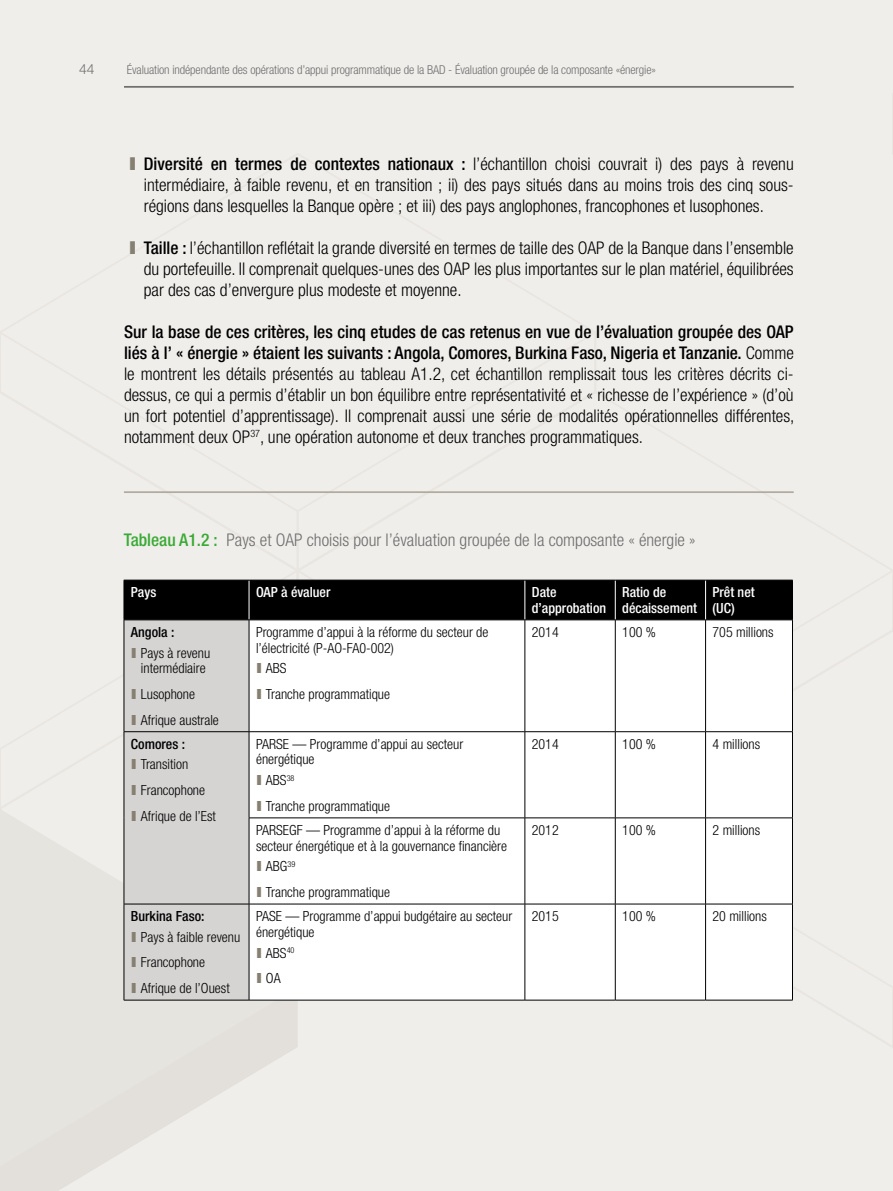
<style>
.page{position:relative;width:893px;height:1191px;background:#f0eeeb}
.page>*{position:absolute;margin:0;border:0;box-sizing:border-box;transform-origin:0 0}
.t1{font:300 condensed 17.5px/21px "Helvetica Neue LT Std";color:#000;text-align:justify}
.t2{font:300 condensed 17.5px "Helvetica Neue LT Std";color:#706f6f}
.t3{font:300 condensed 14px/25.7px "Helvetica Neue LT Std";color:#000}
.t4{font:500 condensed 14px/15.8px "Helvetica Neue LT Std";color:#fff}
.t5{font:300 14px "Helvetica Neue LT Std";color:#706f6f}
.t6{font:300 condensed 12.25px "Helvetica Neue LT Std";letter-spacing:-.01em;color:#706f6f}
.s1{font-weight:900;font-stretch:normal;font-size:24.5px;color:#868072}
.s2{font-weight:500}
.s3{font-weight:500;color:#3aaa35}
.s4{font-weight:900;font-stretch:normal;font-size:19.25px;color:#868072}
</style>
<div class="page">
<svg style="left:300px;top:579px;width:297px;height:1px"></svg>
<hr style="left:124px;top:86px;width:670px;height:2px;background:#706f6f">
<svg style="left:0;top:809px;width:124px;height:178px;fill:#e6e4df"></svg>
<svg style="left:1px;top:987px;width:297px;height:204px;fill:#e6e4df"></svg>
<svg style="left:0;top:987px;width:1px;height:204px"></svg>
<hr style="left:124px;top:491px;width:670px;height:2px;background:#b1ab9e">
<div style="left:125px;top:581px;width:667px;height:38px;background:#000"></div>
<div style="left:125px;top:620px;width:124px;height:379px;background:#d6d4d3"></div>
<div style="left:250px;top:620px;width:542px;height:379px;background:#fff"></div>
<hr style="left:249px;top:580px;width:1px;height:39px;background:#fff">
<hr style="left:525px;top:580px;width:1px;height:39px;background:#fff">
<hr style="left:615px;top:580px;width:1px;height:39px;background:#fff">
<hr style="left:705px;top:580px;width:1px;height:39px;background:#fff">
<hr style="left:525px;top:620px;width:1px;height:111px;background:#000">
<hr style="left:615px;top:620px;width:1px;height:111px;background:#000">
<hr style="left:705px;top:620px;width:1px;height:111px;background:#000">
<hr style="left:792px;top:620px;width:1px;height:111px;background:#000">
<hr style="left:249px;top:731px;width:276px;height:1px;background:#000">
<hr style="left:525px;top:731px;width:90px;height:1px;background:#000">
<hr style="left:525px;top:732px;width:1px;height:85px;background:#000">
<hr style="left:615px;top:731px;width:91px;height:1px;background:#000">
<hr style="left:615px;top:732px;width:1px;height:85px;background:#000">
<hr style="left:706px;top:731px;width:87px;height:1px;background:#000">
<hr style="left:705px;top:732px;width:1px;height:85px;background:#000">
<hr style="left:792px;top:732px;width:1px;height:85px;background:#000">
<hr style="left:249px;top:817px;width:276px;height:1px;background:#000">
<hr style="left:525px;top:817px;width:90px;height:1px;background:#000">
<hr style="left:525px;top:818px;width:1px;height:85px;background:#000">
<hr style="left:615px;top:817px;width:91px;height:1px;background:#000">
<hr style="left:615px;top:818px;width:1px;height:85px;background:#000">
<hr style="left:706px;top:817px;width:87px;height:1px;background:#000">
<hr style="left:705px;top:818px;width:1px;height:85px;background:#000">
<hr style="left:792px;top:818px;width:1px;height:85px;background:#000">
<hr style="left:249px;top:903px;width:276px;height:1px;background:#000">
<hr style="left:525px;top:903px;width:90px;height:1px;background:#000">
<hr style="left:525px;top:904px;width:1px;height:96px;background:#000">
<hr style="left:615px;top:903px;width:91px;height:1px;background:#000">
<hr style="left:615px;top:904px;width:1px;height:96px;background:#000">
<hr style="left:706px;top:903px;width:87px;height:1px;background:#000">
<hr style="left:705px;top:904px;width:1px;height:96px;background:#000">
<hr style="left:792px;top:904px;width:1px;height:96px;background:#000">
<hr style="left:124px;top:999px;width:125px;height:1px;background:#000">
<hr style="left:249px;top:999px;width:276px;height:1px;background:#000">
<hr style="left:525px;top:999px;width:90px;height:1px;background:#000">
<hr style="left:615px;top:999px;width:91px;height:1px;background:#000">
<hr style="left:706px;top:999px;width:87px;height:1px;background:#000">
<hr style="left:124px;top:731px;width:125px;height:1px;background:#000">
<hr style="left:124px;top:903px;width:125px;height:1px;background:#000">
<hr style="left:124px;top:620px;width:1px;height:111px;background:#000">
<hr style="left:249px;top:620px;width:1px;height:111px;background:#000">
<hr style="left:124px;top:732px;width:1px;height:86px;background:#000">
<hr style="left:249px;top:732px;width:1px;height:85px;background:#000">
<hr style="left:124px;top:818px;width:1px;height:85px;background:#000">
<hr style="left:249px;top:818px;width:1px;height:85px;background:#000">
<hr style="left:124px;top:904px;width:1px;height:96px;background:#000">
<hr style="left:249px;top:904px;width:1px;height:96px;background:#000">
<hr style="left:124px;top:580px;width:125px;height:1px;background:#000">
<hr style="left:124px;top:580px;width:1px;height:39px;background:#000">
<hr style="left:249px;top:580px;width:276px;height:1px;background:#000">
<hr style="left:525px;top:580px;width:90px;height:1px;background:#000">
<hr style="left:615px;top:580px;width:91px;height:1px;background:#000">
<hr style="left:706px;top:580px;width:87px;height:1px;background:#000">
<hr style="left:792px;top:580px;width:1px;height:39px;background:#000">
<hr style="left:124px;top:619px;width:125px;height:1px;background:#000">
<hr style="left:249px;top:619px;width:276px;height:1px;background:#000">
<hr style="left:525px;top:619px;width:90px;height:1px;background:#000">
<hr style="left:615px;top:619px;width:91px;height:1px;background:#000">
<hr style="left:706px;top:619px;width:87px;height:1px;background:#000">
<p class="t5" style="left:79px;top:61px;width:17px">44</p>
<p class="t6" style="left:127px;top:63px;width:531px">Évaluation indépendante des opérations d’appui programmatique de la BAD - Évaluation groupée de la composante «énergie»</p>
<p class="t1" style="left:144px;top:153px;width:651px;text-indent:-15px"><span class="s1">ı</span> <span class="s2">Diversité en termes de contextes nationaux :</span> l’échantillon choisi couvrait i) des pays à revenu intermédiaire, à faible revenu, et en transition ; ii) des pays situés dans au moins trois des cinq sous&shy;régions dans lesquelles la Banque opère ; et iii) des pays anglophones, francophones et lusophones.</p>
<p class="t1" style="left:144px;top:237px;width:651px;text-indent:-15px"><span class="s1">ı</span> <span class="s2">Taille :</span> l’échantillon reflétait la grande diversité en termes de taille des OAP de la Banque dans l’ensemble du portefeuille. Il comprenait quelques-unes des OAP les plus importantes sur le plan matériel, équilibrées par des cas d’envergure plus modeste et moyenne.</p>
<p class="t1" style="left:124px;top:321px;width:672px"><span class="s2">Sur la base de ces critères, les cinq etudes de cas retenus en vue de l’évaluation groupée des OAP liés à l’ « énergie » étaient les suivants : Angola, Comores, Burkina Faso, Nigeria et Tanzanie.</span> Comme le montrent les détails présentés au tableau A1.2, cet échantillon remplissait tous les critères décrits ci&shy;dessus, ce qui a permis d’établir un bon équilibre entre représentativité et « richesse de l’expérience » (d’où un fort potentiel d’apprentissage). Il comprenait aussi une série de modalités opérationnelles différentes, notamment deux OP<sup>37</sup>, une opération autonome et deux tranches programmatiques.</p>
<p class="t2" style="left:124px;top:530px;width:573px"><span class="s3">Tableau A1.2 :</span> Pays et OAP choisis pour l’évaluation groupée de la composante « énergie »</p>
<p class="t4" style="left:131px;top:584px;width:27px">Pays</p>
<p class="t4" style="left:256px;top:584px;width:76px">OAP à évaluer</p>
<p class="t4" style="left:532px;top:584px;width:76px">Date d’approbation</p>
<p class="t4" style="left:622px;top:584px;width:76px">Ratio de décaissement</p>
<p class="t4" style="left:713px;top:584px;width:44px">Prêt net (UC)</p>
<p class="t3" style="left:131px;top:621px;width:81px;line-height:20.7px"><span class="s2">Angola :<br></span><span class="s4">ı</span> Pays à revenu</p>
<p class="t3" style="left:131px;top:655px;width:89px;text-indent:10px">intermédiaire<br><span class="s4">ı</span> Lusophone<br><span class="s4">ı</span> Afrique australe</p>
<p class="t3" style="left:256px;top:624px;width:234px;line-height:15.8px">Programme d’appui à la réforme du secteur de l’électricité (P-AO-FA0-002)</p>
<p class="t3" style="left:256px;top:655px;width:136px"><span class="s4">ı</span> ABS<br><span class="s4">ı</span> Tranche programmatique</p>
<p class="t3" style="left:532px;top:619px;width:28px">2014</p>
<p class="t3" style="left:622px;top:619px;width:35px">100 %</p>
<p class="t3" style="left:713px;top:619px;width:63px">705 millions</p>
<p class="t3" style="left:131px;top:733px;width:59px;line-height:20.7px"><span class="s2">Comores : </span><span class="s4">ı</span> Transition</p>
<p class="t3" style="left:131px;top:777px;width:87px"><span class="s4">ı</span> Francophone<br><span class="s4">ı</span> Afrique de l’Est</p>
<p class="t3" style="left:131px;top:905px;width:111px;line-height:20.7px"><span class="s2">Burkina Faso:<br></span><span class="s4">ı</span> Pays à faible revenu</p>
<p class="t3" style="left:131px;top:949px;width:100px"><span class="s4">ı</span> Francophone<br><span class="s4">ı</span> Afrique de l’Ouest</p>
<p class="t3" style="left:256px;top:736px;width:209px;line-height:15.8px">PARSE — Programme d’appui au secteur énergétique</p>
<p class="t3" style="left:256px;top:767px;width:136px"><span class="s4">ı</span> ABS<sup>38<br></sup><span class="s4">ı</span> Tranche programmatique</p>
<p class="t3" style="left:256px;top:822px;width:253px;line-height:15.8px">PARSEGF — Programme d’appui à la réforme du secteur énergétique et à la gouvernance financière</p>
<p class="t3" style="left:256px;top:853px;width:136px"><span class="s4">ı</span> ABG<sup>39<br></sup><span class="s4">ı</span> Tranche programmatique</p>
<p class="t3" style="left:256px;top:908px;width:258px;line-height:15.8px">PASE — Programme d’appui budgétaire au secteur énergétique</p>
<p class="t3" style="left:256px;top:939px;width:40px"><span class="s4">ı</span> ABS<sup>40 </sup><span class="s4">ı</span> OA</p>
<p class="t3" style="left:532px;top:731px;width:28px">2014</p>
<p class="t3" style="left:622px;top:731px;width:35px">100 %</p>
<p class="t3" style="left:713px;top:731px;width:49px">4 millions</p>
<p class="t3" style="left:532px;top:817px;width:28px">2012</p>
<p class="t3" style="left:622px;top:817px;width:35px">100 %</p>
<p class="t3" style="left:713px;top:817px;width:49px">2 millions</p>
<p class="t3" style="left:532px;top:903px;width:28px">2015</p>
<p class="t3" style="left:622px;top:903px;width:35px">100 %</p>
<p class="t3" style="left:713px;top:903px;width:56px">20 millions</p>
</div>
